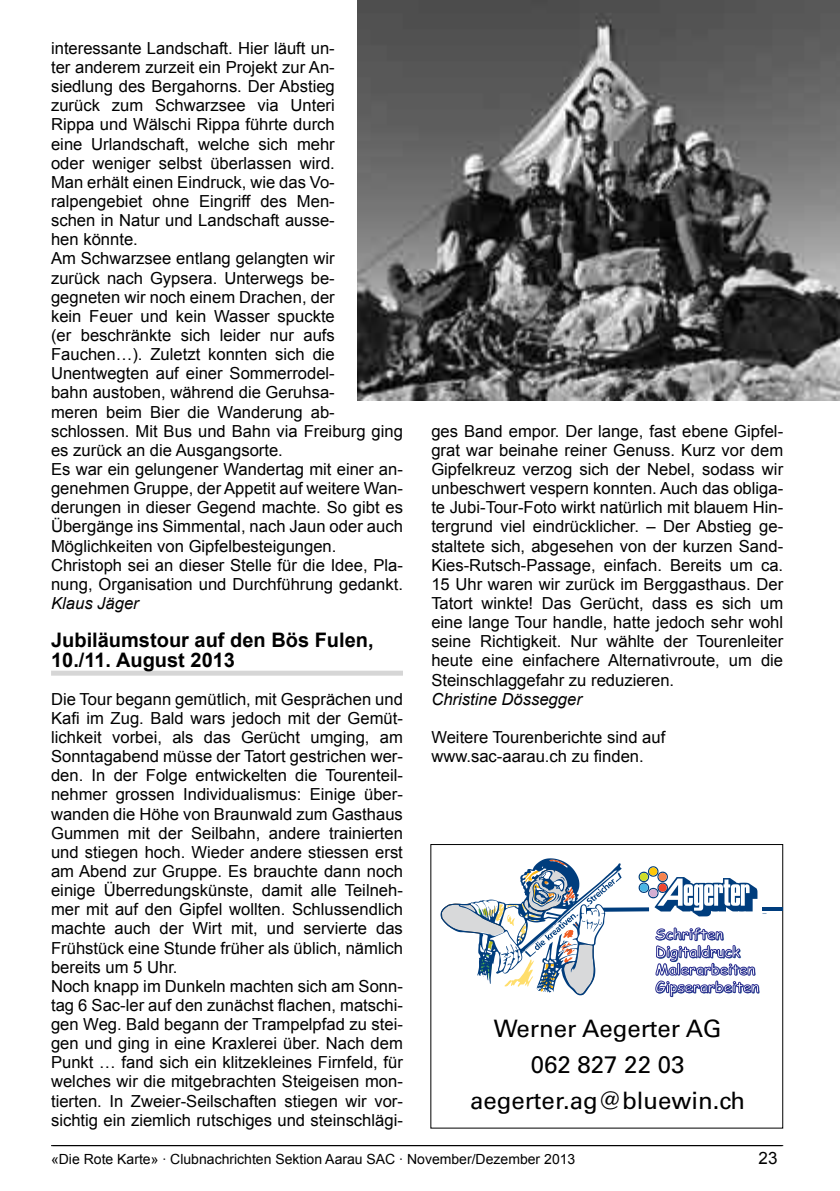
<style>
.page{position:relative;width:840px;height:1191px;background:#fff}
.page>*{position:absolute;margin:0;border:0;box-sizing:border-box;transform-origin:0 0}
.t1{font:24px/36px "Univers LT Std";color:#000;text-align:center}
.t2{font:700 20px/20px "Arial";color:#000}
.t3{font:17px "Arial";color:#000}
.t4{font:16.6px/19.2px "Arial";color:#000}
.t5{font:italic 16.6px "Arial";color:#000}
.t6{font:700 14.6px/17.6px "Comic Sans MS";color:#003d7d}
.t7{font:14px "Arial";color:#000}
</style>
<div class="page">
<hr style="left:52px;top:1145px;width:730px;height:1px;background:#000">
<hr style="left:51px;top:1145px;width:730px;height:1px;background:#000">
<div style="left:51px;top:670px;width:352px;height:5px;background:#d6d6d6"></div>
<hr style="left:761px;top:907px;width:20px;height:4px;background:#003d7d">
<svg style="left:440px;top:858px;width:318px;height:139px"></svg>
<img style="left:357px;top:0;width:482px;height:401px">
<p class="t4" style="left:51px;top:39px;width:353px">interessante Landschaft. Hier läuft un-<br>ter anderem zurzeit ein Projekt zur An-<br>siedlung des Bergahorns. Der Abstieg<br>zurück zum Schwarzsee via Unteri<br>Rippa und Wälschi Rippa führte durch<br>eine Urlandschaft, welche sich mehr<br>oder weniger selbst überlassen wird.<br>Man erhält einen Eindruck, wie das Vo&shy;ralpengebiet ohne Eingriff des Men-<br>schen in Natur und Landschaft ausse-<br>hen könnte.<br>Am Schwarzsee entlang gelangten wir<br>zurück nach Gypsera. Unterwegs be&shy;gegneten wir noch einem Drachen, der<br>kein Feuer und kein Wasser spuckte<br>(er beschränkte sich leider nur aufs Fauchen…). Zuletzt konnten sich die Unentwegten auf einer Sommerrodel-<br>bahn austoben, während die Geruhsa-<br>meren beim Bier die Wanderung ab&shy;schlossen. Mit Bus und Bahn via Freiburg ging es zurück an die Ausgangsorte.<br>Es war ein gelungener Wandertag mit einer an&shy;genehmen Gruppe, der Appetit auf weitere Wan&shy;derungen in dieser Gegend machte. So gibt es Übergänge ins Simmental, nach Jaun oder auch Möglichkeiten von Gipfelbesteigungen.<br>Christoph sei an dieser Stelle für die Idee, Pla&shy;nung, Organisation und Durchführung gedankt.</p>
<p class="t5" style="left:51px;top:592px;width:89px">Klaus Jäger</p>
<p class="t2" style="left:51px;top:631px;width:324px">Jubiläumstour auf den Bös Fulen,<br>10./11. August 2013</p>
<p class="t4" style="left:51px;top:689px;width:353px">Die Tour begann gemütlich, mit Gesprächen und Kafi im Zug. Bald wars jedoch mit der Gemüt&shy;lichkeit vorbei, als das Gerücht umging, am Sonntagabend müsse der Tatort gestrichen wer&shy;den. In der Folge entwickelten die Tourenteil&shy;nehmer grossen Individualismus: Einige über&shy;wanden die Höhe von Braunwald zum Gasthaus Gummen mit der Seilbahn, andere trainierten und stiegen hoch. Wieder andere stiessen erst am Abend zur Gruppe. Es brauchte dann noch einige Überredungskünste, damit alle Teilneh&shy;mer mit auf den Gipfel wollten. Schlussendlich machte auch der Wirt mit, und servierte das Frühstück eine Stunde früher als üblich, nämlich bereits um 5 Uhr.<br>Noch knapp im Dunkeln machten sich am Sonn&shy;tag 6 Sac-ler auf den zunächst flachen, matschi&shy;gen Weg. Bald begann der Trampelpfad zu stei&shy;gen und ging in eine Kraxlerei über. Nach dem Punkt … fand sich ein klitzekleines Firnfeld, für welches wir die mitgebrachten Steigeisen mon&shy;tierten. In Zweier-Seilschaften stiegen wir vor&shy;sichtig ein ziemlich rutschiges und steinschlägi-</p>
<p class="t4" style="left:431px;top:421px;width:353px;text-align:justify">ges Band empor. Der lange, fast ebene Gipfel&shy;grat war beinahe reiner Genuss. Kurz vor dem Gipfelkreuz verzog sich der Nebel, sodass wir unbeschwert vespern konnten. Auch das obliga&shy;te Jubi-Tour-Foto wirkt natürlich mit blauem Hin&shy;tergrund viel eindrücklicher. – Der Abstieg ge&shy;staltete sich, abgesehen von der kurzen Sand-Kies-Rutsch-Passage, einfach. Bereits um ca.<br>15 Uhr waren wir zurück im Berggasthaus. Der Tatort winkte! Das Gerücht, dass es sich um eine lange Tour handle, hatte jedoch sehr wohl seine Richtigkeit. Nur wählte der Tourenleiter heute eine einfachere Alternativroute, um die Steinschlaggefahr zu reduzieren.</p>
<p class="t5" style="left:431px;top:688px;width:152px">Christine Dössegger</p>
<p class="t4" style="left:431px;top:727px;width:235px">Weitere Tourenberichte sind auf www.sac-aarau.ch zu finden.</p>
<p class="t6" style="left:656px;top:925px;width:105px">Schriften<br>Digitaldruck<br>Malerarbeiten<br>Gipserarbeiten</p>
<h1 class="t1" style="left:470px;top:1010px;width:276px">Werner Aegerter AG<br>062 827 22 03 aegerter.ag@bluewin.ch</h1>
<p class="t7" style="left:51px;top:1149px;width:525px">«Die Rote Karte» · Clubnachrichten Sektion Aarau SAC · November/Dezember 2013</p>
<p class="t3" style="left:758px;top:1146px;width:20px">23</p>
</div>
